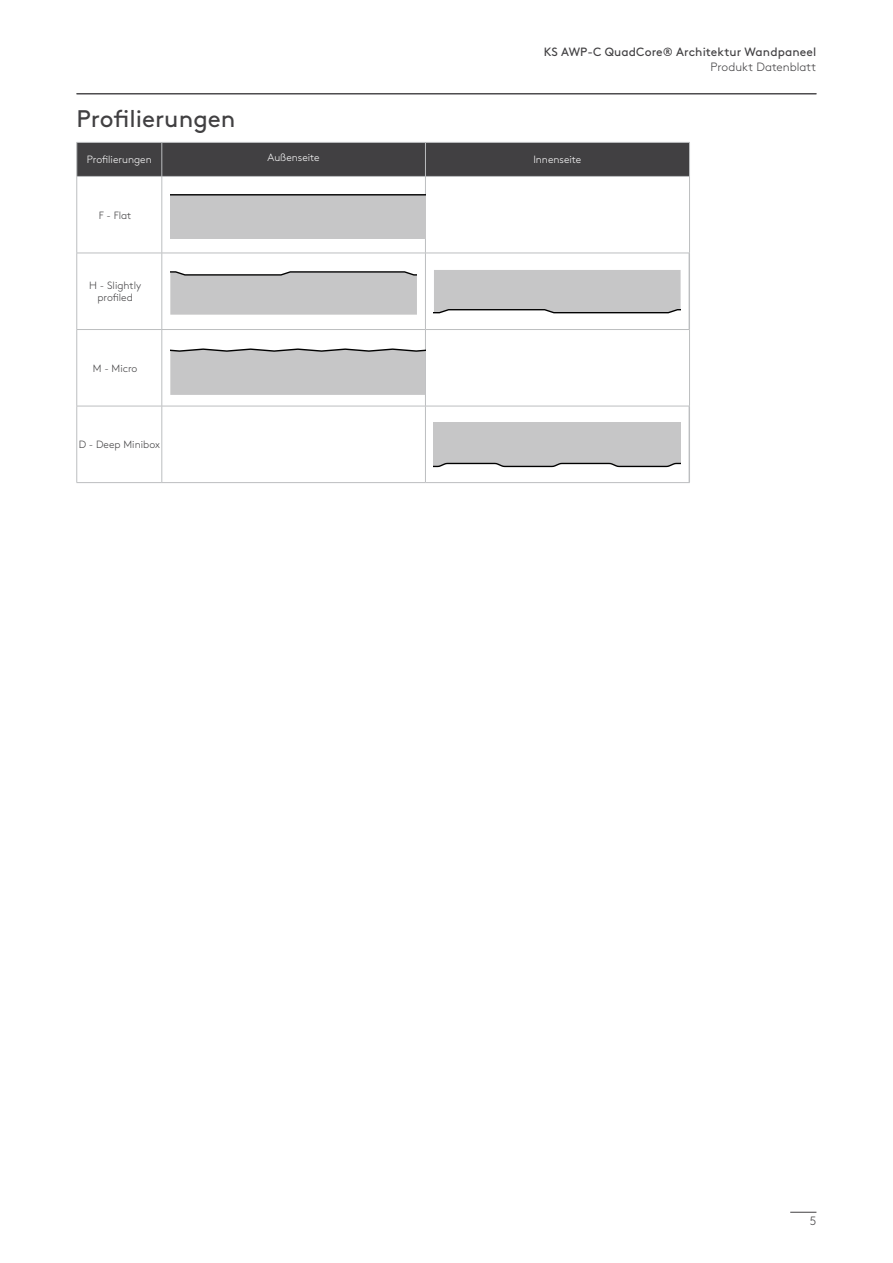
<style>
.page{position:relative;width:893px;height:1263px;background:#fff}
.page>*{position:absolute;margin:0;border:0;box-sizing:border-box;transform-origin:0 0}
.t1{font:24px "Brown Pro";color:#414042}
.t2{font:12px "Brown Pro";letter-spacing:.01em;color:#414042}
.t3{font:300 12px "Brown Pro";color:#414042}
.t4{font:300 10.5px/12px "Brown Pro";color:#414042;text-align:center}
.t5{font:300 10.5px "Brown Pro";color:#fff}
</style>
<div class="page">
<svg style="left:790px;top:1212px;width:26px;height:1px"></svg>
<hr style="left:77px;top:94px;width:739px;height:1px;background:#414042">
<hr style="left:77px;top:177px;width:1px;height:76px;background:#bcbec0">
<hr style="left:162px;top:177px;width:1px;height:76px;background:#bcbec0">
<hr style="left:425px;top:177px;width:1px;height:76px;background:#bcbec0">
<svg style="left:77px;top:142px;width:613px;height:35px;background:#484749"></svg>
<hr style="left:689px;top:177px;width:1px;height:76px;background:#bcbec0">
<hr style="left:77px;top:253px;width:85px;height:1px;background:#bcbec0">
<hr style="left:77px;top:253px;width:1px;height:76px;background:#bcbec0">
<hr style="left:162px;top:253px;width:263px;height:1px;background:#bcbec0">
<hr style="left:162px;top:253px;width:1px;height:76px;background:#bcbec0">
<hr style="left:425px;top:253px;width:264px;height:1px;background:#bcbec0">
<hr style="left:425px;top:253px;width:1px;height:76px;background:#bcbec0">
<hr style="left:689px;top:253px;width:1px;height:76px;background:#bcbec0">
<hr style="left:77px;top:329px;width:85px;height:1px;background:#bcbec0">
<hr style="left:77px;top:330px;width:1px;height:76px;background:#bcbec0">
<hr style="left:162px;top:329px;width:263px;height:1px;background:#bcbec0">
<hr style="left:162px;top:330px;width:1px;height:76px;background:#bcbec0">
<hr style="left:425px;top:329px;width:264px;height:1px;background:#bcbec0">
<hr style="left:425px;top:330px;width:1px;height:76px;background:#bcbec0">
<hr style="left:689px;top:330px;width:1px;height:76px;background:#bcbec0">
<hr style="left:77px;top:406px;width:85px;height:1px;background:#bcbec0">
<hr style="left:77px;top:406px;width:1px;height:76px;background:#bcbec0">
<hr style="left:77px;top:482px;width:85px;height:1px;background:#bcbec0">
<hr style="left:162px;top:406px;width:263px;height:1px;background:#bcbec0">
<hr style="left:162px;top:406px;width:1px;height:76px;background:#bcbec0">
<hr style="left:162px;top:482px;width:263px;height:1px;background:#bcbec0">
<hr style="left:425px;top:406px;width:264px;height:1px;background:#bcbec0">
<hr style="left:425px;top:406px;width:1px;height:76px;background:#bcbec0">
<hr style="left:425px;top:482px;width:264px;height:1px;background:#bcbec0">
<hr style="left:689px;top:406px;width:1px;height:76px;background:#bcbec0">
<div style="left:170px;top:195px;width:255px;height:44px;background:#c6c6c7"></div>
<hr style="left:170px;top:194px;width:255px;height:1px;background:#000">
<svg style="left:170px;top:271px;width:247px;height:44px;background:#c2c2c3"></svg>
<svg style="left:434px;top:270px;width:247px;height:44px;background:#c2c2c3"></svg>
<svg style="left:170px;top:348px;width:255px;height:47px;background:#c1c1c2"></svg>
<svg style="left:434px;top:422px;width:247px;height:46px;background:#c2c2c3"></svg>
<p class="t2" style="left:544px;top:42px;width:274px">KS AWP-C QuadCore® Architektur Wandpaneel</p>
<p class="t3" style="left:711px;top:58px;width:107px">Produkt Datenblatt</p>
<h1 class="t1" style="left:77px;top:101px;width:161px">Profilierungen</h1>
<p class="t5" style="left:87px;top:152px;width:66px">Profilierungen</p>
<p class="t5" style="left:268px;top:150px;width:54px">Außenseite</p>
<p class="t5" style="left:533px;top:152px;width:49px">Innenseite</p>
<p class="t4" style="left:99px;top:208px;width:34px">F - Flat</p>
<p class="t4" style="left:89px;top:279px;width:53px">H - Slightly profiled</p>
<p class="t4" style="left:93px;top:361px;width:46px">M - Micro</p>
<p class="t4" style="left:79px;top:438px;width:83px">D - Deep Minibox</p>
<p class="t3" style="left:810px;top:1212px;width:8px">5</p>
</div>
